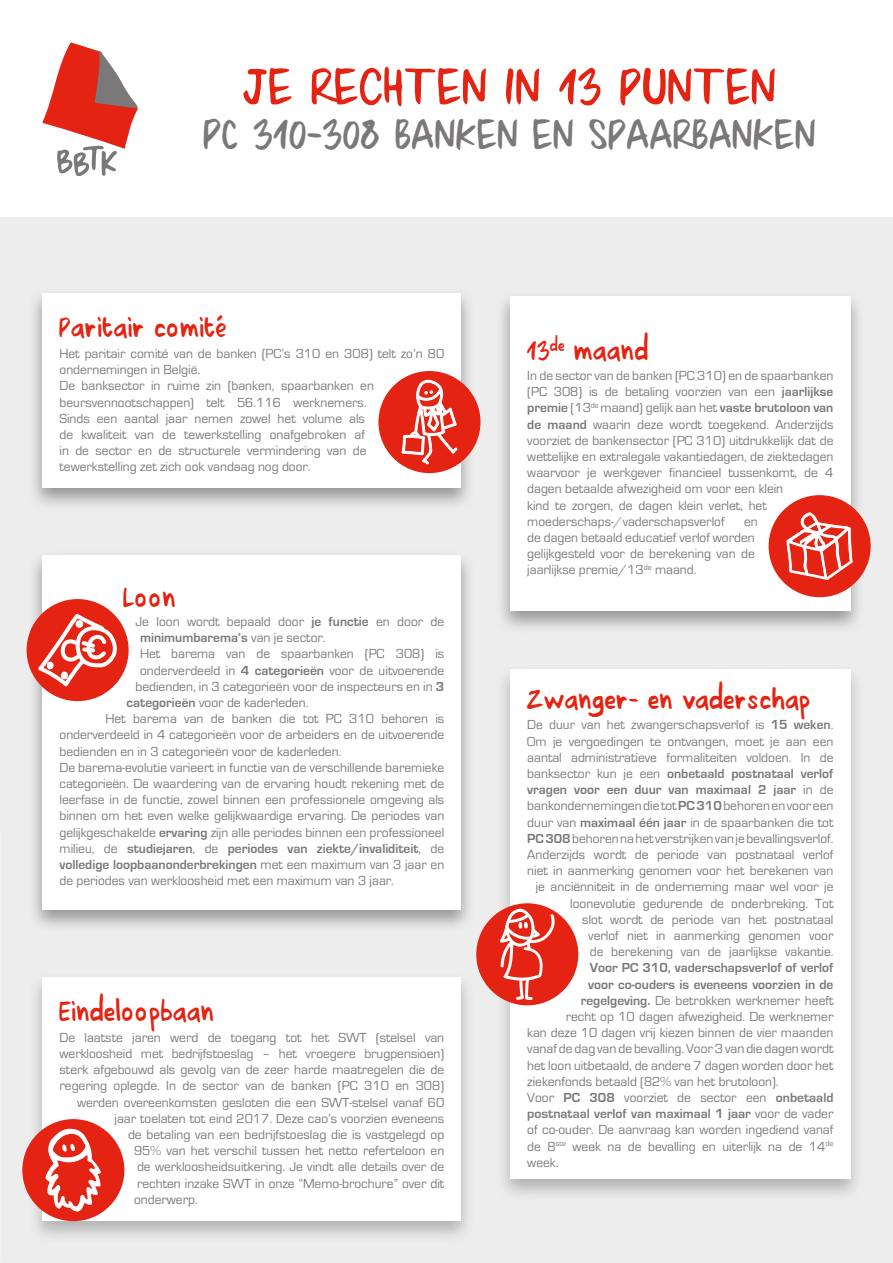
<style>
.page{position:relative;width:893px;height:1263px;background:#fff}
.page>*{position:absolute;margin:0;border:0;box-sizing:border-box;transform-origin:0 0}
.t1{font:51px "C2015 Text";color:#e42313}
.t2{font:42px "C2015 Text";color:#7b7879}
.t3{font:27px "ESSV2016 Text";color:#e42313}
.t4{font:13.5px/16.2px "Eurostile";color:#7b7879}
.t5{font:700 13.5px "Eurostile";color:#7b7879}
.s1{font-weight:700}
.s2{font-weight:400}
</style>
<div class="page">
<div style="left:0;top:218px;width:893px;height:1045px;background:#ededed"></div>
<div style="left:28px;top:288px;width:447px;height:223px;background:#7b7879;opacity:.75"></div>
<div style="left:43px;top:293px;width:418px;height:195px;background:#fff"></div>
<div style="left:28px;top:550px;width:447px;height:382px;background:#7b7879;opacity:.75"></div>
<div style="left:43px;top:555px;width:418px;height:354px;background:#fff"></div>
<div style="left:27px;top:599px;width:102px;height:102px;background:#e42313;border-radius:50%"></div>
<div style="left:496px;top:291px;width:369px;height:343px;background:#7b7879;opacity:.75"></div>
<div style="left:510px;top:296px;width:340px;height:314px;background:#fff"></div>
<div style="left:769px;top:495px;width:102px;height:102px;background:#e42313;border-radius:50%"></div>
<svg style="left:42px;top:42px;width:96px;height:134px"></svg>
<svg style="left:37px;top:613px;width:81px;height:74px"></svg>
<div style="left:378px;top:371px;width:102px;height:102px;background:#e42313;border-radius:50%"></div>
<svg style="left:401px;top:371px;width:57px;height:103px"></svg>
<div style="left:28px;top:971px;width:447px;height:272px;background:#7b7879;opacity:.5"></div>
<div style="left:43px;top:977px;width:418px;height:243px;background:#fff"></div>
<div style="left:22px;top:1119px;width:102px;height:102px;background:#e42313;border-radius:50%"></div>
<svg style="left:45px;top:1128px;width:56px;height:85px"></svg>
<svg style="left:785px;top:458px;width:70px;height:176px"></svg>
<div style="left:496px;top:664px;width:369px;height:538px;background:#7b7879;opacity:.5"></div>
<div style="left:510px;top:669px;width:340px;height:510px;background:#fff"></div>
<div style="left:476px;top:903px;width:102px;height:102px;background:#e42313;border-radius:50%"></div>
<svg style="left:500px;top:909px;width:56px;height:91px"></svg>
<h1 class="t1" style="left:243px;top:46px;width:535px">JE RECHTEN IN 13 PUNTEN</h1>
<h2 class="t2" style="left:204px;top:101px;width:614px">PC 310-308 BANKEN EN SPAARBANKEN</h2>
<h3 class="t3" style="left:60px;top:307px;width:170px">Paritair comité</h3>
<p class="t4" style="left:60px;top:346px;width:386px">Het paritair comité van de banken (PC’s 310 en 308) telt zo’n 80 ondernemingen in België.<br>De banksector in ruime zin (banken, spaarbanken en beursvennootschappen) telt 56.116 werknemers.<br>Sinds een aantal jaar nemen zowel het volume als<br>de kwaliteit van de tewerkstelling onafgebroken af<br>in de sector en de structurele vermindering van de tewerkstelling zet zich ook vandaag nog door.</p>
<h3 class="t3" style="left:124px;top:576px;width:55px">Loon</h3>
<p class="t4" style="left:136px;top:614px;width:310px">Je loon wordt bepaald door <span class="s1">je functie</span> en door de</p>
<p class="t5" style="left:140px;top:630px;width:187px">minimumbarema’s <span class="s2">van je sector.</span></p>
<p class="t4" style="left:140px;top:646px;width:306px">Het barema van de spaarbanken (PC 308) is</p>
<p class="t4" style="left:140px;top:662px;width:306px">onderverdeeld in <span class="s1">4 categorieën</span> voor de uitvoerende</p>
<p class="t4" style="left:136px;top:678px;width:310px">bedienden, in 3 categorieën voor de inspecteurs en in <span class="s1">3</span></p>
<p class="t4" style="left:127px;top:695px;width:183px"><span class="s1">categorieën</span> voor de kaderleden.</p>
<p class="t4" style="left:106px;top:711px;width:340px">Het barema van de banken die tot PC 310 behoren is</p>
<p class="t4" style="left:60px;top:727px;width:386px">onderverdeeld in 4 categorieën voor de arbeiders en de uitvoerende</p>
<p class="t4" style="left:60px;top:743px;width:283px">bedienden en in 3 categorieën voor de kaderleden.</p>
<p class="t4" style="left:60px;top:759px;width:386px">De barema-evolutie varieert in functie van de verschillende baremieke</p>
<p class="t4" style="left:60px;top:776px;width:386px">categorieën. De waardering van de ervaring houdt rekening met de</p>
<p class="t4" style="left:60px;top:792px;width:386px">leerfase in de functie, zowel binnen een professionele omgeving als</p>
<p class="t4" style="left:60px;top:808px;width:386px">binnen om het even welke gelijkwaardige ervaring. De periodes van</p>
<p class="t4" style="left:60px;top:824px;width:386px">gelijkgeschakelde <span class="s1">ervaring</span> zijn alle periodes binnen een professioneel</p>
<p class="t5" style="left:60px;top:841px;width:386px"><span class="s2">milieu, de</span> studiejaren<span class="s2">, de</span> periodes van ziekte/invaliditeit<span class="s2">, de</span></p>
<p class="t5" style="left:60px;top:857px;width:386px">volledige loopbaanonderbrekingen <span class="s2">met een maximum van 3 jaar en</span></p>
<p class="t4" style="left:60px;top:873px;width:336px">de periodes van werkloosheid met een maximum van 3 jaar.</p>
<h3 class="t3" style="left:60px;top:990px;width:157px">Eindeloopbaan</h3>
<p class="t4" style="left:60px;top:1029px;width:386px">De laatste jaren werd de toegang tot het SWT (stelsel van</p>
<p class="t4" style="left:60px;top:1046px;width:386px">werkloosheid met bedrijfstoeslag – het vroegere brugpensioen)</p>
<p class="t4" style="left:60px;top:1062px;width:386px">sterk afgebouwd als gevolg van de zeer harde maatregelen die de</p>
<p class="t4" style="left:60px;top:1078px;width:386px">regering oplegde. In de sector van de banken (PC 310 en 308)</p>
<p class="t4" style="left:77px;top:1094px;width:369px">werden overeenkomsten gesloten die een SWT-stelsel vanaf 60</p>
<p class="t4" style="left:115px;top:1110px;width:331px">jaar toelaten tot eind 2017. Deze cao’s voorzien eveneens</p>
<p class="t4" style="left:128px;top:1127px;width:318px">de betaling van een bedrijfstoeslag die is vastgelegd op</p>
<p class="t4" style="left:134px;top:1143px;width:312px">95% van het verschil tussen het netto referteloon en</p>
<p class="t4" style="left:137px;top:1159px;width:309px">de werkloosheidsuitkering. Je vindt alle details over de</p>
<p class="t4" style="left:137px;top:1175px;width:309px">rechten inzake SWT in onze “Memo-brochure” over dit</p>
<p class="t4" style="left:134px;top:1191px;width:65px">onderwerp.</p>
<h3 class="t3" style="left:527px;top:329px;width:123px">13<sup>de</sup> maand</h3>
<p class="t4" style="left:527px;top:368px;width:308px">In de sector van de banken (PC 310) en de spaarbanken (PC 308) is de betaling voorzien van een <span class="s1">jaarlijkse premie</span> (13<sup>de</sup> maand) gelijk aan het <span class="s1">vaste brutoloon van de maand</span> waarin deze wordt toegekend. Anderzijds voorziet de bankensector (PC 310) uitdrukkelijk dat de wettelijke en extralegale vakantiedagen, de ziektedagen waarvoor je werkgever financieel tussenkomt, de 4 dagen betaalde afwezigheid om voor een klein<br>kind te zorgen, de dagen klein verlet, het moederschaps-/vaderschapsverlof</p>
<p class="t4" style="left:527px;top:513px;width:232px;text-indent:217px">en de dagen betaald educatief verlof worden gelijkgesteld voor de berekening van de jaarlijkse premie/13<sup>de</sup> maand.</p>
<h3 class="t3" style="left:527px;top:678px;width:285px">Zwanger- en vaderschap</h3>
<p class="t4" style="left:527px;top:717px;width:308px;text-align:right">De duur van het zwangerschapsverlof is <span class="s1">15 weken</span>.<br>Om je vergoedingen te ontvangen, moet je aan een aantal administratieve formaliteiten voldoen. In de banksector kun je een <span class="s1">onbetaald postnataal verlof vragen voor een duur van maximaal 2 jaar</span> in de bankondernemingen die tot <span class="s1">PC 310</span> behoren en voor een duur van <span class="s1">maximaal één jaar</span> in de spaarbanken die tot <span class="s1">PC 308</span> behoren na het verstrijken van je bevallingsverlof.<br>Anderzijds wordt de periode van postnataal verlof niet in aanmerking genomen voor het berekenen van je anciënniteit in de onderneming maar wel voor je loonevolutie gedurende de onderbreking. Tot<br>slot wordt de periode van het postnataal<br>verlof niet in aanmerking genomen voor<br>de berekening van de jaarlijkse vakantie.</p>
<p class="t5" style="left:590px;top:960px;width:245px">Voor PC 310, vaderschapsverlof of verlof</p>
<p class="t5" style="left:588px;top:977px;width:247px">voor co-ouders is eveneens voorzien in de</p>
<p class="t4" style="left:581px;top:992px;width:254px"><span class="s1">regelgeving.</span> De betrokken werknemer heeft</p>
<p class="t4" style="left:566px;top:1009px;width:269px">recht op 10 dagen afwezigheid. De werknemer</p>
<p class="t4" style="left:527px;top:1025px;width:308px">kan deze 10 dagen vrij kiezen binnen de vier maanden</p>
<p class="t4" style="left:527px;top:1041px;width:308px">vanaf de dag van de bevalling. Voor 3 van die dagen wordt</p>
<p class="t4" style="left:527px;top:1057px;width:308px">het loon uitbetaald, de andere 7 dagen worden door het</p>
<p class="t4" style="left:527px;top:1073px;width:253px">ziekenfonds betaald (82% van het brutoloon).</p>
<p class="t4" style="left:527px;top:1090px;width:308px">Voor <span class="s1">PC 308</span> voorziet de sector een <span class="s1">onbetaald</span></p>
<p class="t5" style="left:527px;top:1106px;width:308px">postnataal verlof van maximaal 1 jaar <span class="s2">voor de vader</span></p>
<p class="t4" style="left:527px;top:1122px;width:308px">of co-ouder. De aanvraag kan worden ingediend vanaf</p>
<p class="t4" style="left:527px;top:1138px;width:308px">de 8<sup>ste</sup> week na de bevalling en uiterlijk na de 14<sup>de</sup></p>
<p class="t4" style="left:527px;top:1154px;width:33px">week.</p>
</div>
